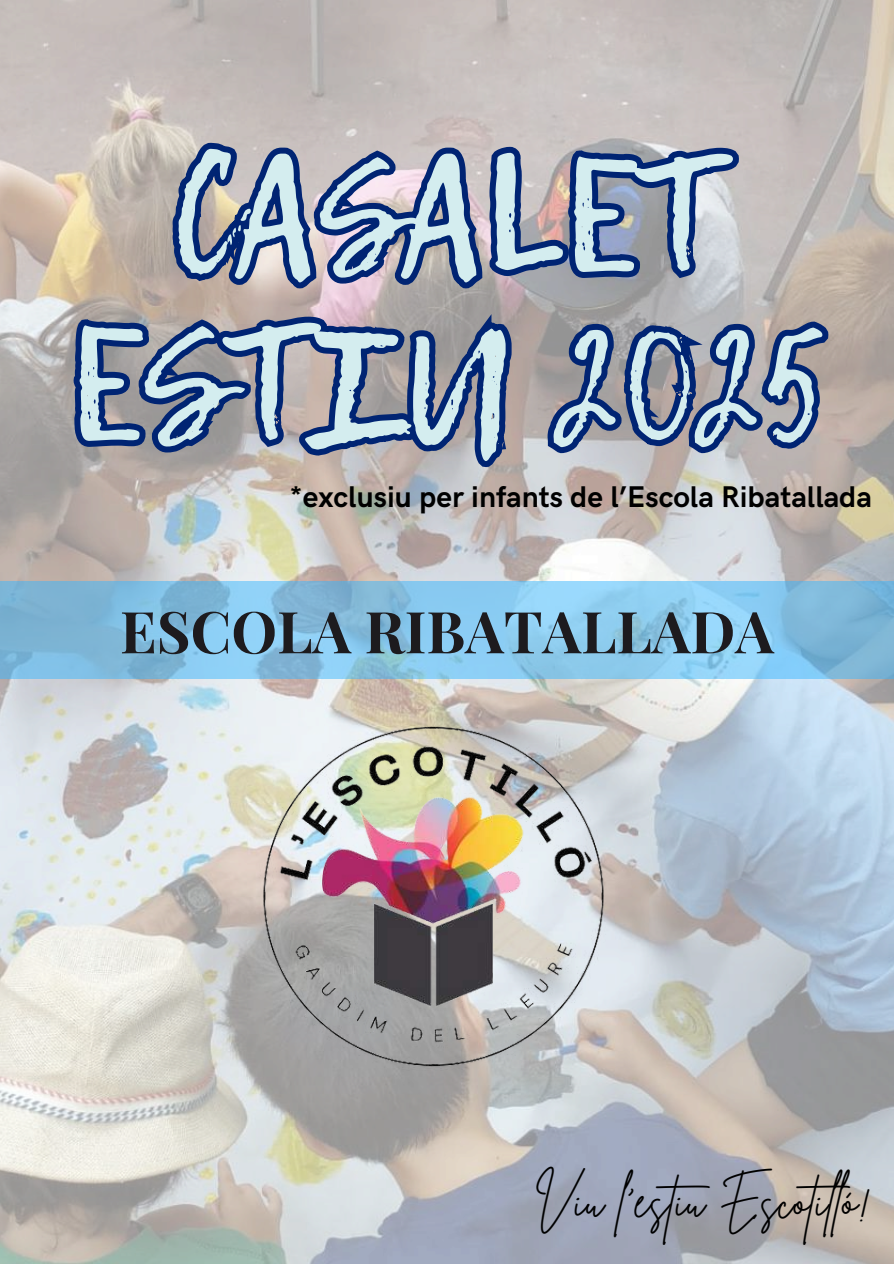
<style>
.page{position:relative;width:894px;height:1264px;background:#fff}
.page>*{position:absolute;margin:0;border:0;box-sizing:border-box;transform-origin:0 0}
.t1{font:159.75px/168.8px "Lemon Tuesday";color:#d4edef;text-align:center}
.t2{font:700 57.75px "Playfair Display";color:#1d1b1e}
.t3{font:48px "Brittany Signature";color:#000}
.t4{font:700 30px "HK Grotesk";color:#000}
</style>
<div class="page">
<img style="left:0;top:0;width:893px;height:1263px">
<img style="left:222px;top:720px;width:423px;height:411px">
<svg style="left:0;top:581px;width:893px;height:97px;background:#86c3e6"></svg>
<svg style="left:166px;top:116px;width:593px;height:133px;background:#8088a4"></svg>
<svg style="left:66px;top:249px;width:772px;height:286px;background:#868b9e"></svg>
<h1 class="t1" style="left:68px;top:130px;width:758px">CASALET<br>ESTIU 2025</h1>
<p class="t4" style="left:289px;top:480px;width:583px">*exclusiu per infants de l’Escola Ribatallada</p>
<h2 class="t2" style="left:120px;top:591px;width:655px">ESCOLA RIBATALLADA</h2>
<h3 class="t3" style="left:534px;top:1169px;width:339px">Viu l’estiu Escotiló!</h3>
</div>
